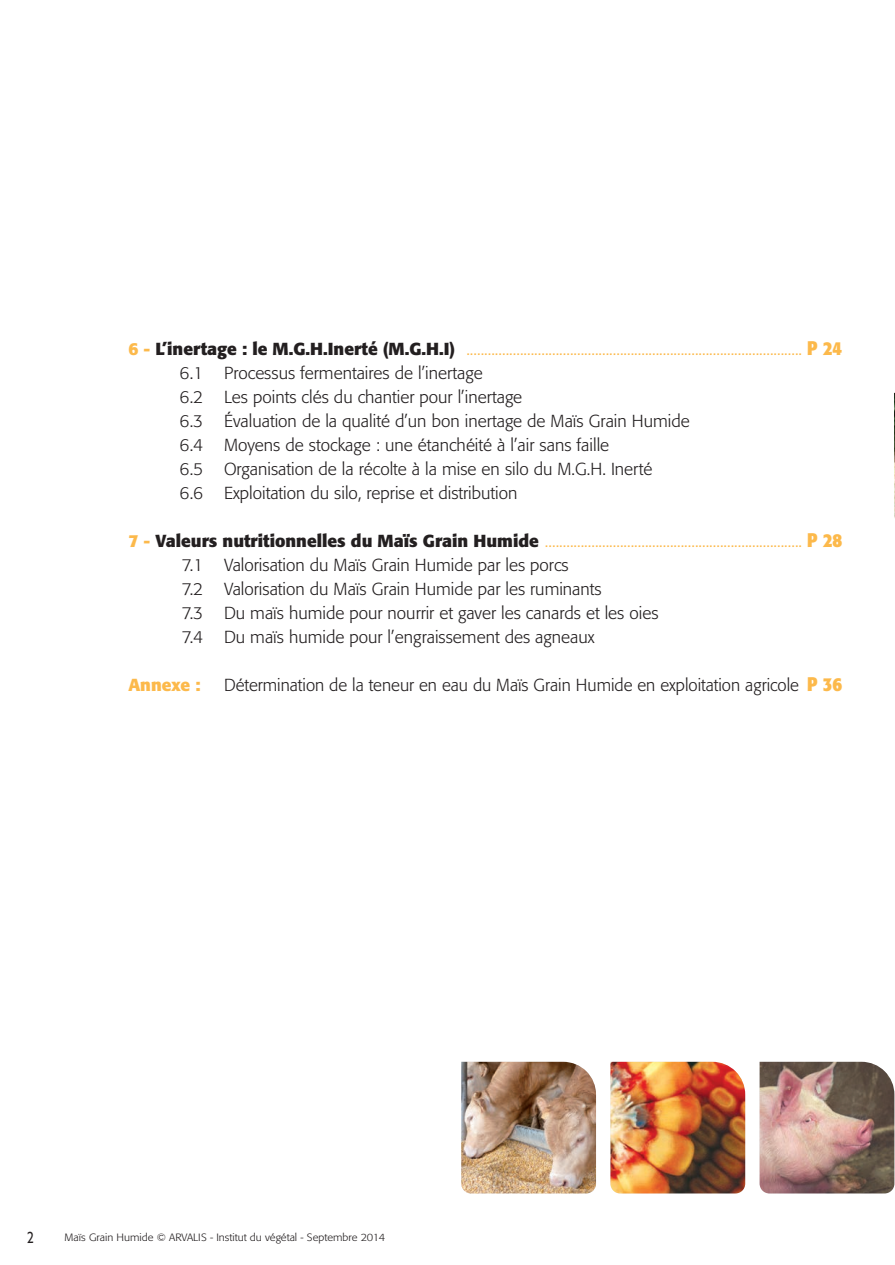
<style>
.page{position:relative;width:895px;height:1265px;background:#fff}
.page>*{position:absolute;margin:0;border:0;box-sizing:border-box;transform-origin:0 0}
.t1{font:300 17.25px/24px "Formata";color:#231f20}
.t2{font:700 17.25px "Formata";color:#fcb94b}
.t3{font:16.5px "Formata";color:#231f20;scale:.7 1}
.t4{font:300 10.5px "Formata";color:#231f20;scale:1.05 1}
.s1{font-weight:700;color:#fcb94b}
.s2{font-weight:700}
.s3{color:#fcb94b}
.s4{font-weight:700;font-stretch:condensed;font-size:19.5px;color:#fcb94b}
</style>
<div class="page">
<img style="left:759px;top:1061px;width:135px;height:132px">
<img style="left:610px;top:1061px;width:135px;height:132px">
<img style="left:461px;top:1061px;width:135px;height:132px">
<img style="left:894px;top:393px;width:1px;height:125px">
<p class="t1" style="left:180px;top:338px;width:664px;text-indent:-51px"><span class="s1">6 -</span> <span class="s2">L’inertage : le M.G.H.Inerté (M.G.H.I)</span> <span class="s3">..............................................................................................</span> <span class="s4">P 24<br></span>6.1 Processus fermentaires de l’inertage<br>6.2 Les points clés du chantier pour l’inertage<br>6.3 Évaluation de la qualité d’un bon inertage de Maïs Grain Humide<br>6.4 Moyens de stockage : une étanchéité à l’air sans faille<br>6.5 Organisation de la récolte à la mise en silo du M.G.H. Inerté<br>6.6 Exploitation du silo, reprise et distribution</p>
<p class="t1" style="left:182px;top:530px;width:662px;text-indent:-53px"><span class="s1">7 -</span> <span class="s2">Valeurs nutritionnelles du Maïs Grain Humide</span> <span class="s3">........................................................................</span> <span class="s4">P 28<br></span>7.1 Valorisation du Maïs Grain Humide par les porcs<br>7.2 Valorisation du Maïs Grain Humide par les ruminants<br>7.3 Du maïs humide pour nourrir et gaver les canards et les oies<br>7.4 Du maïs humide pour l’engraissement des agneaux</p>
<p class="t2" style="left:128px;top:677px;width:74px">Annexe :</p>
<p class="t1" style="left:224px;top:674px;width:619px">Détermination de la teneur en eau du Maïs Grain Humide en exploitation agricole <span class="s4">P 36</span></p>
<p class="t3" style="left:27px;top:1229px;width:11px">2</p>
<p class="t4" style="left:65px;top:1233px;width:307px">Maïs Grain Humide © ARVALIS - Institut du végétal - Septembre 2014</p>
</div>
